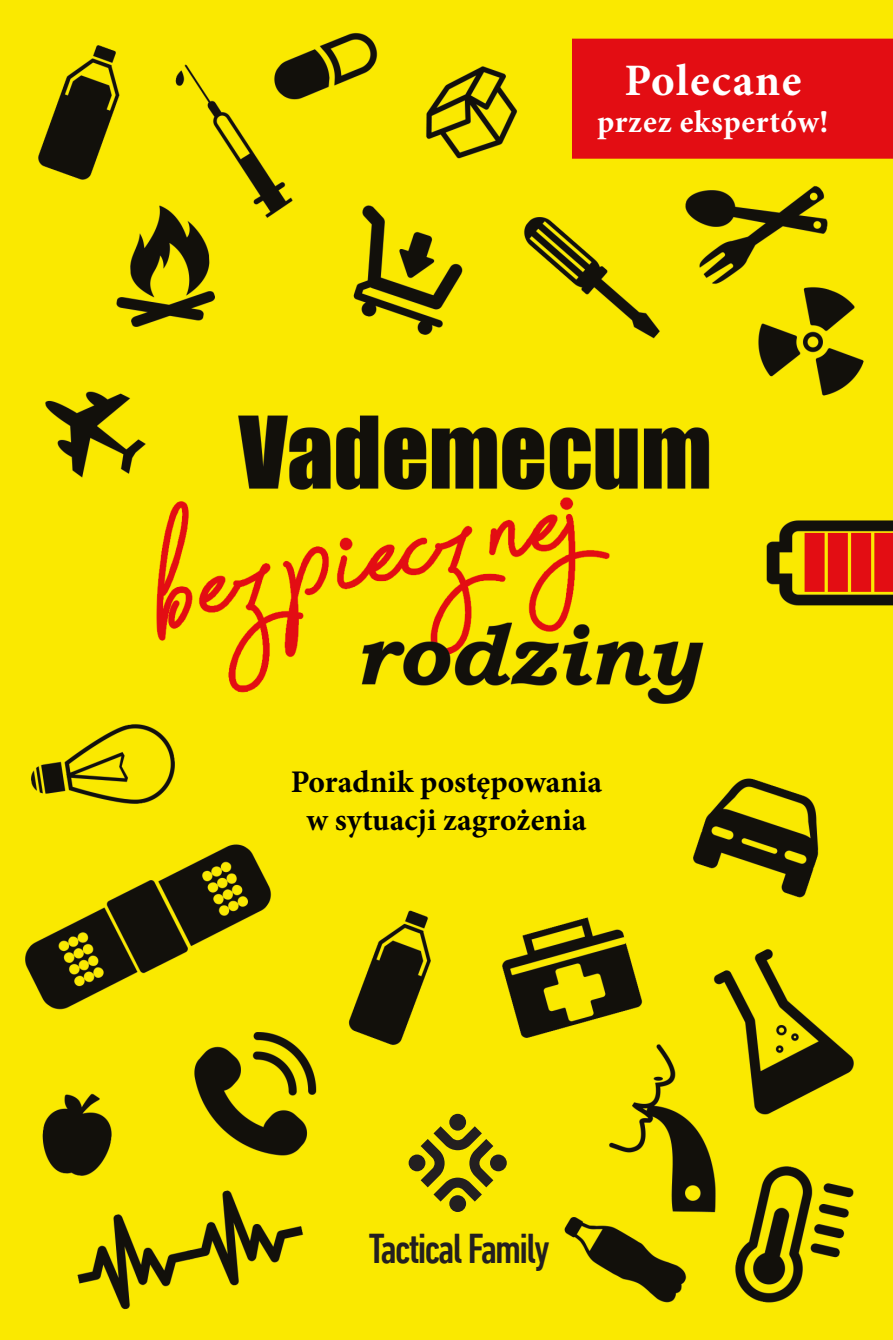
<style>
.page{position:relative;width:893px;height:1340px;background:#fff}
.page>*{position:absolute;margin:0;border:0;box-sizing:border-box;transform-origin:0 0}
.t1{font:700 45px "Minion Pro";letter-spacing:.03em;color:#fff}
.t2{font:500 condensed 42.52px "DIN Next LT Pro";letter-spacing:-.04em;color:#231f20}
.t3{font:700 31.5px/37.8px "Minion Pro";color:#000;text-align:center}
.t4{font:700 31.5px "Minion Pro";letter-spacing:.02em;color:#fff}
</style>
<div class="page">
<img style="left:0;top:0;width:893px;height:1339px">
<svg style="left:421px;top:1126px;width:72px;height:75px;background:#a1950d"></svg>
<div style="left:409px;top:1154px;width:16px;height:17px;background:#231f20;border-radius:50%"></div>
<div style="left:449px;top:1113px;width:17px;height:17px;background:#231f20;border-radius:50%"></div>
<div style="left:490px;top:1154px;width:17px;height:17px;background:#231f20;border-radius:50%"></div>
<div style="left:449px;top:1195px;width:17px;height:16px;background:#231f20;border-radius:50%"></div>
<h1 class="t1" style="left:625px;top:49px;width:178px">Polecane</h1>
<p class="t4" style="left:597px;top:100px;width:233px">przez ekspertów!</p>
<p class="t3" style="left:291px;top:762px;width:313px">Poradnik postępowania w sytuacji zagrożenia</p>
<h2 class="t2" style="left:369px;top:1224px;width:183px">Tactical Family</h2>
</div>
